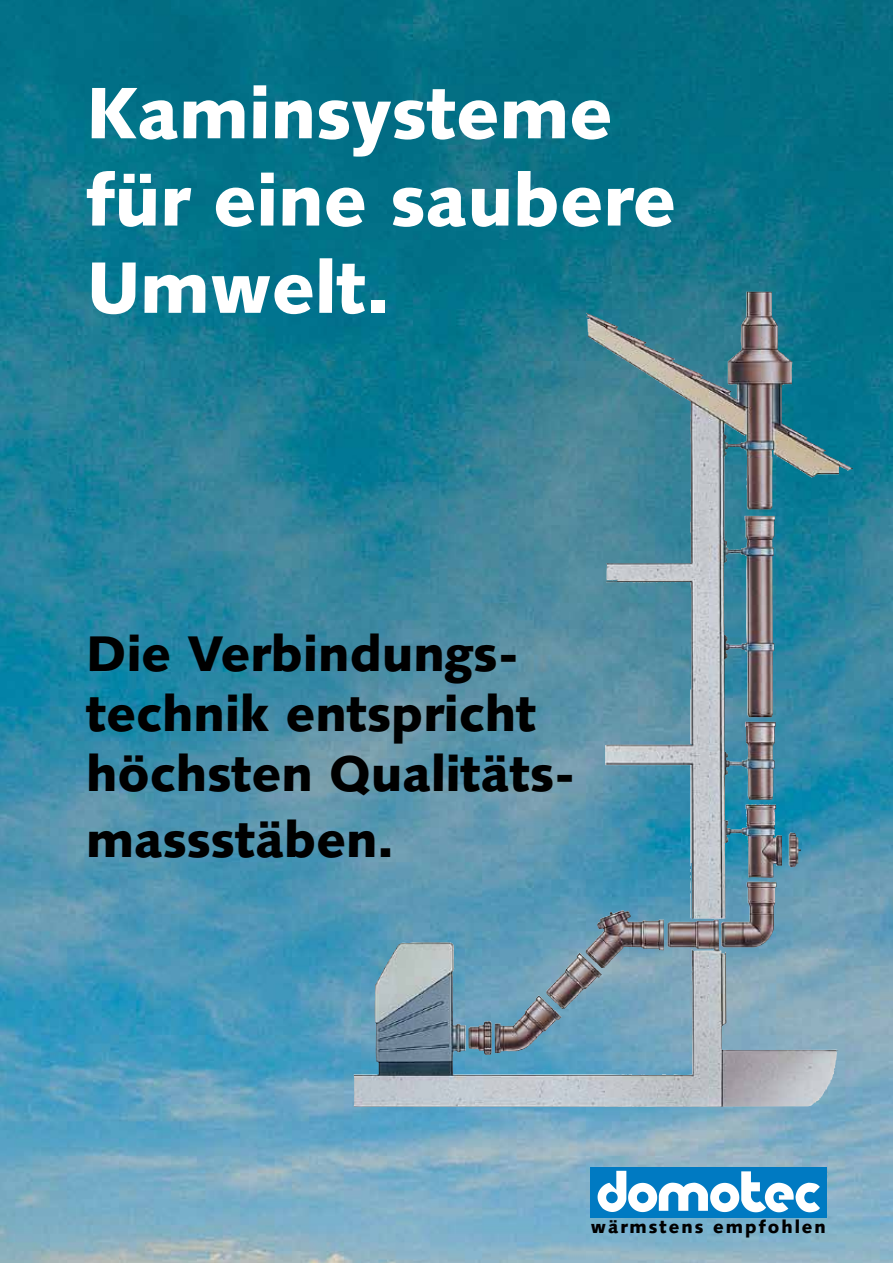
<style>
.page{position:relative;width:893px;height:1263px;background:#fff}
.page>*{position:absolute;margin:0;border:0;box-sizing:border-box;transform-origin:0 0}
.t1{font:900 72.75px/87.3px "Syntax";color:#fff}
.t2{font:900 49.95px/60px "Syntax";color:#000}
.t3{font:900 18px "Syntax";letter-spacing:.11em;color:#000}
</style>
<div class="page">
<img style="left:0;top:0;width:893px;height:1263px">
<div style="left:590px;top:1167px;width:236px;height:50px;background:#007ac2"></div>
<svg style="left:598px;top:1171px;width:222px;height:57px"></svg>
<img style="left:586px;top:292px;width:160px;height:107px">
<h1 class="t1" style="left:86px;top:70px;width:591px">Kaminsysteme für eine saubere<br>Umwelt.</h1>
<p class="t2" style="left:86px;top:624px;width:491px">Die Verbindungs&shy;technik entspricht höchsten Qualitäts-</p>
<p class="t2" style="left:86px;top:809px;width:309px">massstäben.</p>
<p class="t3" style="left:591px;top:1216px;width:237px">wärmstens empfohlen</p>
</div>
